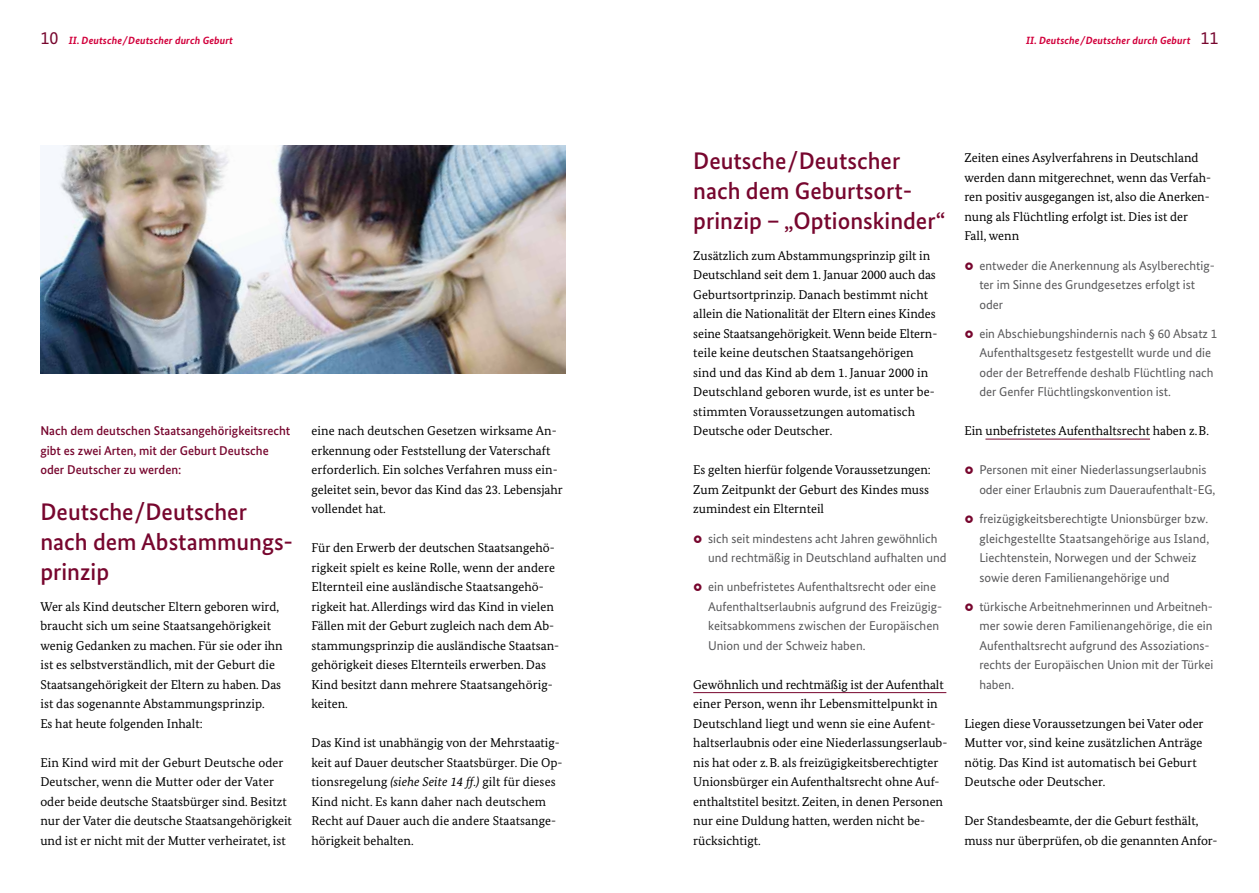
<style>
.page{position:relative;width:1259px;height:893px;background:#fff}
.page>*{position:absolute;margin:0;border:0;box-sizing:border-box;transform-origin:0 0}
.t1{font:500 24px "Bundes Sans";color:#77062e}
.t2{font:12.75px/19.5px "Bundes Serif";color:#000}
.t3{font:12.75px/19.5px "Bundes Sans";color:#58585a}
.t4{font:500 12.75px/19.5px "Bundes Sans";color:#77062e}
.t5{font:italic 700 10.5px "Bundes Sans";letter-spacing:.01em;color:#d2003c}
.s1{font-weight:400;font-style:normal;font-size:18px;color:#77062e}
.s2{font-style:italic}
</style>
<div class="page">
<hr style="left:693px;top:692px;width:253px;height:1px;background:#77062e">
<hr style="left:985px;top:439px;width:165px;height:1px;background:#77062e">
<img style="left:40px;top:146px;width:526px;height:228px">
<p class="t5" style="left:40px;top:34px;width:194px"><span class="s1">10</span> II. Deutsche/Deutscher durch Geburt</p>
<p class="t5" style="left:1026px;top:34px;width:194px">II. Deutsche/Deutscher durch Geburt <span class="s1">11</span></p>
<p class="t4" style="left:40px;top:421px;width:251px">Nach dem deutschen Staatsangehörigkeitsrecht gibt es zwei Arten, mit der Geburt Deutsche oder Deutscher zu werden:</p>
<h3 class="t1" style="left:40px;top:497px;width:208px">Deutsche/Deutscher</h3>
<h3 class="t1" style="left:40px;top:557px;width:70px">prinzip</h3>
<p class="t2" style="left:40px;top:597px;width:244px">Wer als Kind deutscher Eltern geboren wird, braucht sich um seine Staatsangehörigkeit wenig Gedanken zu machen. Für sie oder ihn ist es selbstverständlich, mit der Geburt die Staatsangehörigkeit der Eltern zu haben. Das ist das sogenannte Abstammungsprinzip.<br>Es hat heute folgenden Inhalt:</p>
<p class="t2" style="left:40px;top:753px;width:253px">Ein Kind wird mit der Geburt Deutsche oder Deutscher, wenn die Mutter oder der Vater oder beide deutsche Staatsbürger sind. Besitzt nur der Vater die deutsche Staatsangehörigkeit und ist er nicht mit der Mutter verheiratet, ist</p>
<h3 class="t1" style="left:40px;top:527px;width:254px">nach dem Abstammungs-</h3>
<p class="t2" style="left:311px;top:421px;width:247px">eine nach deutschen Gesetzen wirksame An-</p>
<p class="t2" style="left:311px;top:460px;width:248px">erforderlich. Ein solches Verfahren muss ein-</p>
<p class="t2" style="left:311px;top:440px;width:240px">erkennung oder Feststellung der Vaterschaft</p>
<p class="t2" style="left:311px;top:479px;width:253px">geleitet sein, bevor das Kind das 23. Lebensjahr vollendet hat.</p>
<p class="t2" style="left:311px;top:538px;width:245px">Für den Erwerb der deutschen Staatsangehö-</p>
<p class="t2" style="left:311px;top:577px;width:234px">Elternteil eine ausländische Staatsangehö-</p>
<p class="t2" style="left:311px;top:616px;width:249px">Fällen mit der Geburt zugleich nach dem Ab&shy;stammungsprinzip die ausländische Staatsan-</p>
<p class="t2" style="left:311px;top:674px;width:243px">Kind besitzt dann mehrere Staatsangehörig-</p>
<p class="t2" style="left:311px;top:557px;width:245px">rigkeit spielt es keine Rolle, wenn der andere</p>
<p class="t2" style="left:311px;top:596px;width:244px">rigkeit hat. Allerdings wird das Kind in vielen</p>
<p class="t2" style="left:311px;top:655px;width:236px">gehörigkeit dieses Elternteils erwerben. Das</p>
<p class="t2" style="left:311px;top:694px;width:38px">keiten.</p>
<p class="t2" style="left:311px;top:733px;width:252px">Das Kind ist unabhängig von der Mehrstaatig&shy;keit auf Dauer deutscher Staatsbürger. Die Op-</p>
<p class="t2" style="left:311px;top:772px;width:246px">tionsregelung <span class="s2">(siehe Seite 14 ff.)</span> gilt für dieses<br>Kind nicht. Es kann daher nach deutschem</p>
<p class="t2" style="left:311px;top:830px;width:104px">hörigkeit behalten.</p>
<p class="t2" style="left:311px;top:811px;width:246px">Recht auf Dauer auch die andere Staatsange-</p>
<h3 class="t1" style="left:693px;top:146px;width:208px">Deutsche/Deutscher</h3>
<h3 class="t1" style="left:693px;top:206px;width:254px">prinzip – „Optionskinder“</h3>
<p class="t2" style="left:693px;top:246px;width:244px">Zusätzlich zum Abstammungsprinzip gilt in Deutschland seit dem 1. Januar 2000 auch das Geburtsortprinzip. Danach bestimmt nicht allein die Nationalität der Eltern eines Kindes</p>
<p class="t2" style="left:693px;top:343px;width:237px">teile keine deutschen Staatsangehörigen sind und das Kind ab dem 1. Januar 2000 in</p>
<p class="t2" style="left:693px;top:402px;width:223px">stimmten Voraussetzungen automatisch<br>Deutsche oder Deutscher.</p>
<p class="t2" style="left:693px;top:460px;width:239px">Es gelten hierfür folgende Voraussetzungen:</p>
<p class="t2" style="left:693px;top:480px;width:237px">Zum Zeitpunkt der Geburt des Kindes muss zumindest ein Elternteil</p>
<p class="t3" style="left:708px;top:528px;width:240px">sich seit mindestens acht Jahren gewöhnlich und rechtmäßig in Deutschland aufhalten und</p>
<p class="t3" style="left:708px;top:577px;width:229px">ein unbefristetes Aufenthaltsrecht oder eine</p>
<p class="t3" style="left:708px;top:616px;width:232px">keitsabkommens zwischen der Europäischen<br>Union und der Schweiz haben.</p>
<p class="t2" style="left:693px;top:675px;width:252px">Gewöhnlich und rechtmäßig ist der Aufenthalt einer Person, wenn ihr Lebensmittelpunkt in</p>
<h3 class="t1" style="left:693px;top:176px;width:221px">nach dem Geburtsort-</h3>
<p class="t2" style="left:693px;top:324px;width:245px">seine Staatsangehörigkeit. Wenn beide Eltern-</p>
<p class="t2" style="left:693px;top:382px;width:243px">Deutschland geboren wurde, ist es unter be-</p>
<p class="t3" style="left:708px;top:597px;width:236px">Aufenthaltserlaubnis aufgrund des Freizügig-</p>
<p class="t2" style="left:693px;top:714px;width:256px">Deutschland liegt und wenn sie eine Aufent&shy;haltserlaubnis oder eine Niederlassungserlaub-</p>
<p class="t2" style="left:693px;top:772px;width:248px">Unionsbürger ein Aufenthaltsrecht ohne Auf-</p>
<p class="t2" style="left:693px;top:811px;width:233px">nur eine Duldung hatten, werden nicht be-</p>
<p class="t2" style="left:693px;top:753px;width:246px">nis hat oder z. B. als freizügigkeitsberechtigter</p>
<p class="t2" style="left:693px;top:792px;width:251px">enthaltstitel besitzt. Zeiten, in denen Personen</p>
<p class="t2" style="left:693px;top:831px;width:69px">rücksichtigt.</p>
<p class="t2" style="left:964px;top:148px;width:236px">Zeiten eines Asylverfahrens in Deutschland</p>
<p class="t2" style="left:964px;top:168px;width:248px">werden dann mitgerechnet, wenn das Verfah&shy;ren positiv ausgegangen ist, also die Anerken-</p>
<p class="t2" style="left:964px;top:207px;width:225px">nung als Flüchtling erfolgt ist. Dies ist der<br>Fall, wenn</p>
<p class="t3" style="left:979px;top:275px;width:217px">ter im Sinne des Grundgesetzes erfolgt ist oder</p>
<p class="t3" style="left:979px;top:324px;width:239px">ein Abschiebungshindernis nach § 60 Absatz 1<br>Aufenthaltsgesetz festgestellt wurde und die oder der Betreffende deshalb Flüchtling nach der Genfer Flüchtlingskonvention ist.</p>
<p class="t2" style="left:964px;top:421px;width:246px">Ein unbefristetes Aufenthaltsrecht haben z. B.</p>
<p class="t3" style="left:979px;top:460px;width:237px">Personen mit einer Niederlassungserlaubnis oder einer Erlaubnis zum Daueraufenthalt-EG,</p>
<p class="t3" style="left:979px;top:509px;width:231px">freizügigkeitsberechtigte Unionsbürger bzw. gleichgestellte Staatsangehörige aus Island, Liechtenstein, Norwegen und der Schweiz sowie deren Familienangehörige und</p>
<p class="t3" style="left:979px;top:616px;width:235px">mer sowie deren Familienangehörige, die ein</p>
<p class="t3" style="left:979px;top:655px;width:235px">rechts der Europäischen Union mit der Türkei haben.</p>
<p class="t2" style="left:964px;top:714px;width:241px">Liegen diese Voraussetzungen bei Vater oder Mutter vor, sind keine zusätzlichen Anträge nötig. Das Kind ist automatisch bei Geburt Deutsche oder Deutscher.</p>
<p class="t2" style="left:964px;top:811px;width:254px">Der Standesbeamte, der die Geburt festhält, muss nur überprüfen, ob die genannten Anfor-</p>
<p class="t3" style="left:979px;top:255px;width:237px">entweder die Anerkennung als Asylberechtig-</p>
<p class="t3" style="left:979px;top:597px;width:235px">türkische Arbeitnehmerinnen und Arbeitneh-</p>
<p class="t3" style="left:979px;top:636px;width:232px">Aufenthaltsrecht aufgrund des Assoziations-</p>
</div>
